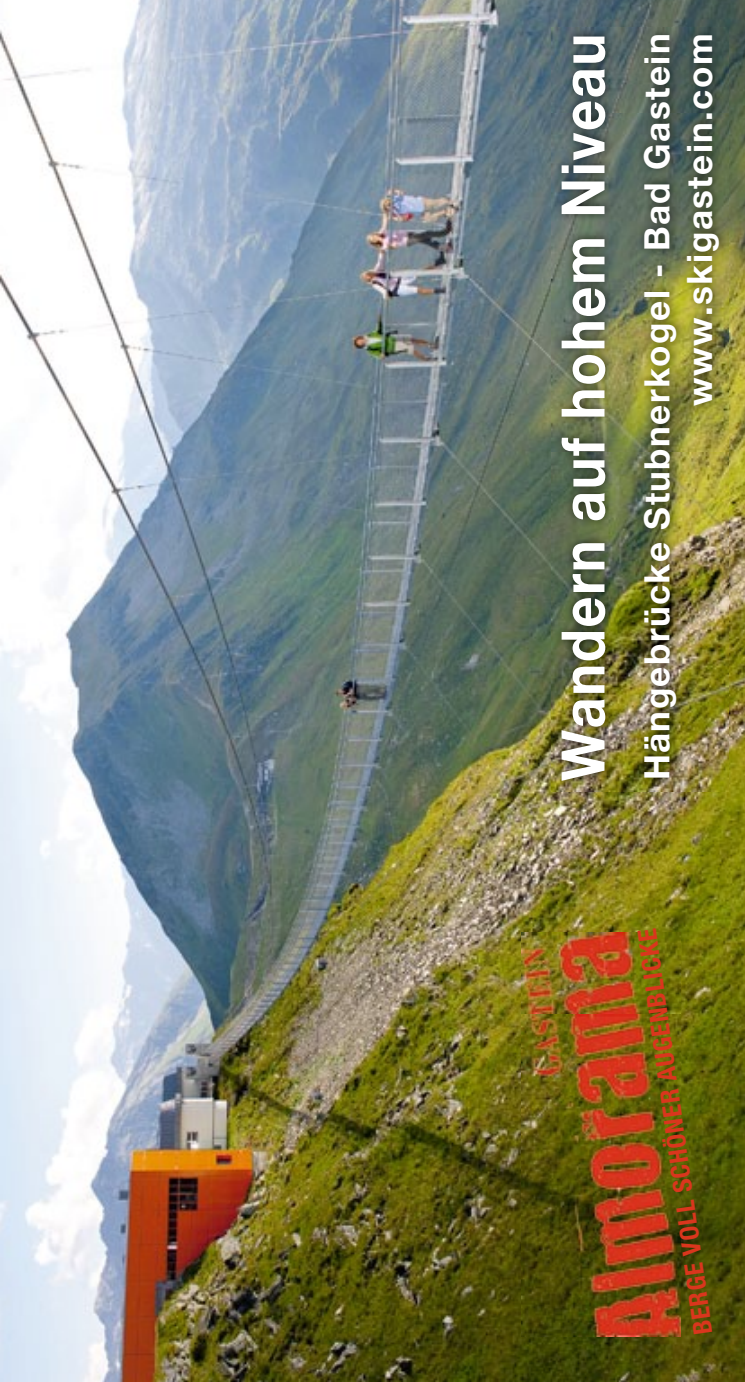
<style>
.page{position:relative;width:745px;height:1382px;background:#fff}
.page>*{position:absolute;margin:0;border:0;box-sizing:border-box;transform-origin:0 0}
.t1{font:700 60px "Helvetica Neue LT Pro";letter-spacing:.03em;color:#fff;scale:.9 1}
.t2{font:700 35px/42.5px "Helvetica Neue LT Pro";letter-spacing:.04em;color:#fff;text-align:right}
.t3{font:700 condensed 25.75px "Helvetica Neue LT Pro";color:#da361d}
</style>
<div class="page">
<img style="left:0;top:0;width:744px;height:1382px">
<img style="left:551px;top:27px;width:176px;height:764px">
<img style="left:521px;top:933px;width:159px;height:403px">
<svg style="left:0;top:1379px;width:5px;height:3px"></svg>
<h1 class="t1" style="left:545px;top:781px;width:832px;rotate:-90deg">Wandern auf hohem Niveau</h1>
<p class="t2" style="left:634px;top:780px;width:748px;rotate:-90deg">Hängebrücke Stubnerkogel - Bad Gastein www.skigastein.com</p>
<p class="t3" style="left:687px;top:1337px;width:411px;rotate:-98deg">BERGE VOLL SCHÖNER AUGENBLICKE</p>
</div>
